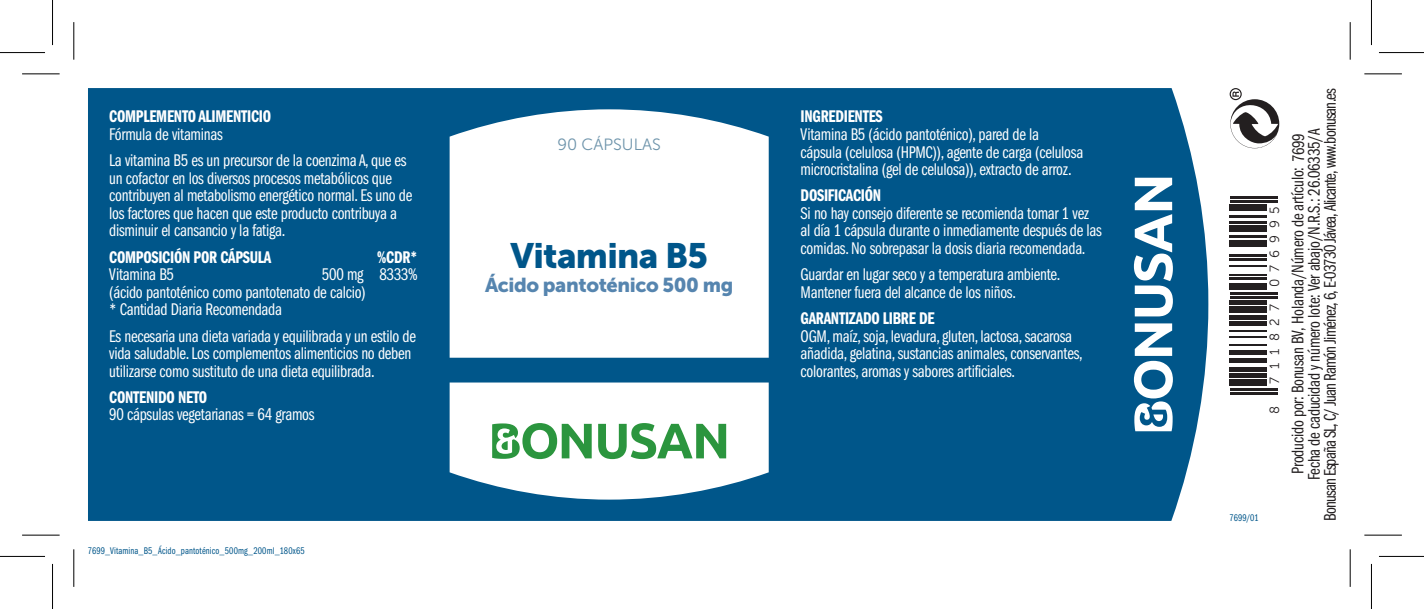
<style>
.page{position:relative;width:1424px;height:609px;background:#fff}
.page>*{position:absolute;margin:0;border:0;box-sizing:border-box;transform-origin:0 0}
.t1{font:35px "Museo Sans 900";letter-spacing:-.02em;color:#00568a}
.t2{font:20px "Museo Sans 900";letter-spacing:-.02em;color:#5685af}
.t3{font:17.5px/17.5px "Franklin Gothic Book Cmpr";letter-spacing:-.015em;color:#fff}
.t4{font:17.5px/16.2px "Franklin Gothic Book Cmpr";letter-spacing:-.015em;color:#231f20;text-align:center}
.t5{font:17.5px "Franklin Gothic Demi Cmpr";letter-spacing:-.015em;color:#fff}
.t6{font:16.25px "Museo Sans 300";color:#6e94ab}
.t7{font:13.25px "Museo Sans 300";letter-spacing:.525em;color:#231f20}
.t8{font:10px "Franklin Gothic Book Cmpr";letter-spacing:.01em;color:#00568a}
.s1{color:#fff}
</style>
<div class="page">
<div style="left:88px;top:88px;width:1120px;height:432px;background:#00568a"></div>
<svg style="left:1133px;top:177px;width:39px;height:139px"></svg>
<svg style="left:1133px;top:323px;width:39px;height:108px"></svg>
<svg style="left:449px;top:382px;width:319px;height:117px"></svg>
<svg style="left:449px;top:109px;width:319px;height:248px"></svg>
<svg style="left:598px;top:422px;width:128px;height:36px"></svg>
<svg style="left:492px;top:422px;width:99px;height:36px"></svg>
<svg style="left:1229px;top:88px;width:49px;height:60px"></svg>
<hr style="left:1229px;top:392px;width:48px;height:2px;background:#231f20">
<hr style="left:1229px;top:387px;width:48px;height:3px;background:#231f20">
<div style="left:1229px;top:379px;width:37px;height:7px;background:#231f20"></div>
<hr style="left:1229px;top:373px;width:37px;height:4px;background:#231f20">
<hr style="left:1229px;top:367px;width:37px;height:4px;background:#231f20">
<div style="left:1229px;top:358px;width:37px;height:5px;background:#231f20"></div>
<hr style="left:1229px;top:350px;width:37px;height:4px;background:#231f20">
<hr style="left:1229px;top:344px;width:37px;height:2px;background:#231f20">
<hr style="left:1229px;top:335px;width:37px;height:2px;background:#231f20">
<hr style="left:1229px;top:329px;width:37px;height:2px;background:#231f20">
<hr style="left:1229px;top:321px;width:37px;height:4px;background:#231f20">
<hr style="left:1229px;top:315px;width:37px;height:4px;background:#231f20">
<div style="left:1229px;top:306px;width:37px;height:7px;background:#231f20"></div>
<hr style="left:1229px;top:300px;width:37px;height:4px;background:#231f20">
<hr style="left:1229px;top:296px;width:48px;height:2px;background:#231f20">
<hr style="left:1229px;top:292px;width:48px;height:2px;background:#231f20">
<div style="left:1229px;top:283px;width:37px;height:7px;background:#231f20"></div>
<hr style="left:1229px;top:277px;width:37px;height:2px;background:#231f20">
<hr style="left:1229px;top:273px;width:37px;height:2px;background:#231f20">
<hr style="left:1229px;top:265px;width:37px;height:2px;background:#231f20">
<hr style="left:1229px;top:258px;width:37px;height:3px;background:#231f20">
<hr style="left:1229px;top:254px;width:37px;height:2px;background:#231f20">
<div style="left:1229px;top:240px;width:37px;height:6px;background:#231f20"></div>
<hr style="left:1229px;top:236px;width:37px;height:2px;background:#231f20">
<div style="left:1229px;top:225px;width:37px;height:6px;background:#231f20"></div>
<hr style="left:1229px;top:221px;width:37px;height:2px;background:#231f20">
<hr style="left:1229px;top:215px;width:37px;height:2px;background:#231f20">
<div style="left:1229px;top:204px;width:37px;height:7px;background:#231f20"></div>
<hr style="left:1229px;top:200px;width:48px;height:2px;background:#231f20">
<hr style="left:1229px;top:196px;width:48px;height:2px;background:#231f20">
<hr style="left:22px;top:73px;width:38px;height:1px;background:#000">
<hr style="left:1364px;top:73px;width:37px;height:1px;background:#000">
<hr style="left:22px;top:534px;width:38px;height:1px;background:#000">
<hr style="left:1364px;top:534px;width:37px;height:1px;background:#000">
<hr style="left:73px;top:22px;width:1px;height:38px;background:#000">
<hr style="left:73px;top:549px;width:1px;height:37px;background:#000">
<hr style="left:1349px;top:22px;width:1px;height:38px;background:#000">
<hr style="left:1349px;top:549px;width:1px;height:37px;background:#000">
<hr style="left:0;top:52px;width:45px;height:1px;background:#000">
<hr style="left:1378px;top:52px;width:45px;height:1px;background:#000">
<hr style="left:0;top:555px;width:45px;height:1px;background:#000">
<hr style="left:1378px;top:555px;width:45px;height:1px;background:#000">
<hr style="left:52px;top:0;width:1px;height:45px;background:#000">
<hr style="left:52px;top:563px;width:1px;height:45px;background:#000">
<hr style="left:1370px;top:0;width:1px;height:45px;background:#000">
<hr style="left:1370px;top:563px;width:1px;height:45px;background:#000">
<p class="t5" style="left:109px;top:107px;width:163px">COMPLEMENTO ALIMENTICIO</p>
<p class="t3" style="left:109px;top:121px;width:299px;line-height:26.2px">Fórmula de vitaminas<br>La vitamina B5 es un precursor de la coenzima A, que es</p>
<p class="t3" style="left:109px;top:169px;width:304px">un cofactor en los diversos procesos metabólicos que contribuyen al metabolismo energético normal. Es uno de los factores que hacen que este producto contribuya a disminuir el cansancio y la fatiga.</p>
<p class="t5" style="left:109px;top:247px;width:164px">COMPOSICIÓN POR CÁPSULA</p>
<p class="t5" style="left:377px;top:247px;width:42px">%CDR*</p>
<p class="t3" style="left:109px;top:266px;width:66px">Vitamina B5</p>
<p class="t3" style="left:109px;top:266px;width:310px;text-indent:213px">500 mg 8333% (ácido pantoténico como pantotenato de calcio)<br>* Cantidad Diaria Recomendada</p>
<p class="t3" style="left:109px;top:327px;width:308px">Es necesaria una dieta variada y equilibrada y un estilo de vida saludable. Los complementos alimenticios no deben utilizarse como sustituto de una dieta equilibrada.</p>
<p class="t5" style="left:109px;top:387px;width:99px">CONTENIDO NETO</p>
<p class="t3" style="left:109px;top:406px;width:207px">90 cápsulas vegetarianas = 64 gramos</p>
<p class="t8" style="left:88px;top:545px;width:218px">7699_Vitamina_B5_Ácido_pantoténico_500mg_200ml_180x65</p>
<p class="t6" style="left:557px;top:136px;width:105px">90 CÁPSULAS</p>
<h1 class="t1" style="left:510px;top:235px;width:199px">Vitamina B5</h1>
<p class="t2" style="left:485px;top:273px;width:250px">Ácido pantoténico 500 mg</p>
<p class="t5" style="left:800px;top:107px;width:84px">INGREDIENTES</p>
<p class="t3" style="left:800px;top:126px;width:284px">Vitamina B5 (ácido pantoténico), pared de la cápsula (celulosa (HPMC)), agente de carga (celulosa microcristalina (gel de celulosa)), extracto de arroz.</p>
<p class="t5" style="left:800px;top:186px;width:82px">DOSIFICACIÓN</p>
<p class="t3" style="left:800px;top:204px;width:303px">Si no hay consejo diferente se recomienda tomar 1 vez al día 1 cápsula durante o inmediamente después de las comidas. No sobrepasar la dosis diaria recomendada.</p>
<p class="t3" style="left:800px;top:266px;width:261px">Guardar en lugar seco y a temperatura ambiente.<br>Mantener fuera del alcance de los niños.</p>
<p class="t5" style="left:800px;top:308px;width:135px">GARANTIZADO LIBRE DE</p>
<p class="t3" style="left:800px;top:327px;width:283px">OGM, maíz, soja, levadura, gluten, lactosa, sacarosa añadida, gelatina, sustancias animales, conservantes, colorantes, aromas y sabores artificiales.</p>
<p class="t7" style="left:1267px;top:287px;width:82px;rotate:-90deg">076995</p>
<p class="t7" style="left:1267px;top:384px;width:81px;rotate:-90deg">711827</p>
<p class="t7" style="left:1267px;top:413px;width:10px;rotate:-90deg">8</p>
<p class="t8" style="left:1229px;top:511px;width:31px">7699/01</p>
<p class="t4" style="left:1289px;top:520px;width:433px;rotate:-90deg">Producido por: Bonusan BV, Holanda/Número de artículo: <span class="s1">0000<br></span>Fecha de caducidad y número lote: Ver abajo/N.R.S.: 26.06335/A<br>Bonusan España SL, C/ Juan Ramón Jiménez, 6, E-03730 Jávea, Alicante, www.bonusan.es</p>
<p class="t4" style="left:1290px;top:162px;width:31px;rotate:-90deg">7699</p>
</div>
